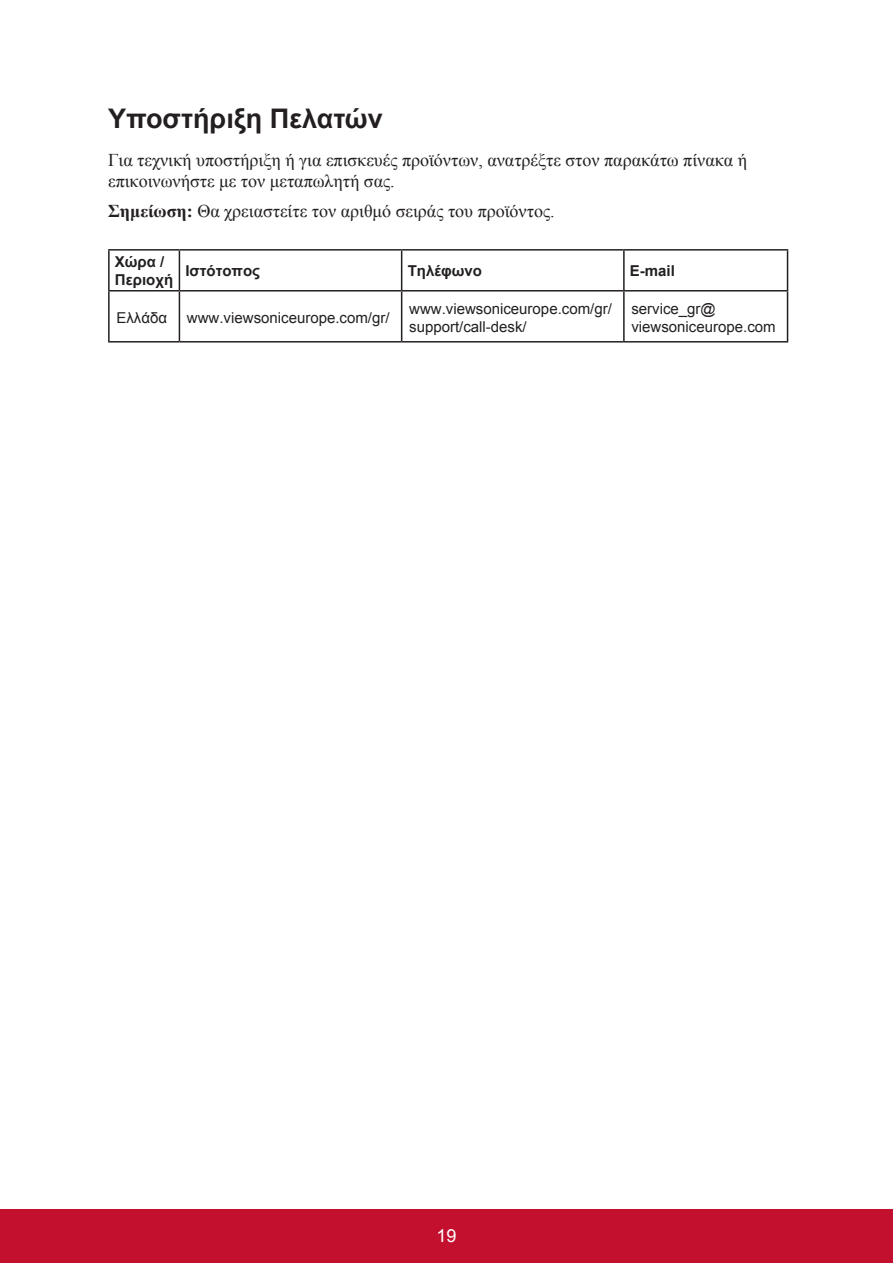
<style>
.page{position:relative;width:893px;height:1263px;background:#fff}
.page>*{position:absolute;margin:0;border:0;box-sizing:border-box;transform-origin:0 0}
.t1{font:700 27px "Arial";color:#231f20}
.t2{font:18px/21px "Times New Roman";color:#231f20}
.t3{font:18px "Arial";color:#fff}
.t4{font:15px/18px "Arial";color:#231f20}
.t5{font:700 15px/18px "Arial";color:#231f20}
.s1{font-weight:700}
</style>
<div class="page">
<div style="left:0;top:1210px;width:892px;height:53px;background:#c3102f"></div>
<hr style="left:108px;top:249px;width:71px;height:2px;background:#231f20">
<hr style="left:108px;top:251px;width:2px;height:39px;background:#231f20">
<hr style="left:179px;top:249px;width:222px;height:2px;background:#231f20">
<hr style="left:178px;top:251px;width:2px;height:39px;background:#231f20">
<hr style="left:401px;top:249px;width:222px;height:2px;background:#231f20">
<hr style="left:400px;top:251px;width:2px;height:39px;background:#231f20">
<hr style="left:623px;top:249px;width:165px;height:2px;background:#231f20">
<hr style="left:622px;top:251px;width:2px;height:39px;background:#231f20">
<hr style="left:786px;top:251px;width:2px;height:39px;background:#231f20">
<hr style="left:108px;top:290px;width:71px;height:1px;background:#231f20">
<hr style="left:108px;top:291px;width:2px;height:50px;background:#231f20">
<hr style="left:179px;top:290px;width:222px;height:1px;background:#231f20">
<hr style="left:178px;top:291px;width:2px;height:50px;background:#231f20">
<hr style="left:401px;top:290px;width:222px;height:1px;background:#231f20">
<hr style="left:400px;top:291px;width:2px;height:50px;background:#231f20">
<hr style="left:623px;top:290px;width:165px;height:1px;background:#231f20">
<hr style="left:622px;top:291px;width:2px;height:50px;background:#231f20">
<hr style="left:786px;top:291px;width:2px;height:50px;background:#231f20">
<hr style="left:108px;top:341px;width:71px;height:1px;background:#231f20">
<hr style="left:179px;top:341px;width:222px;height:1px;background:#231f20">
<hr style="left:401px;top:341px;width:222px;height:1px;background:#231f20">
<hr style="left:623px;top:341px;width:165px;height:1px;background:#231f20">
<h1 class="t1" style="left:108px;top:100px;width:276px">Υποστήριξη Πελατών</h1>
<p class="t2" style="left:108px;top:149px;width:640px">Για τεχνική υποστήριξη ή για επισκευές προϊόντων, ανατρέξτε στον παρακάτω πίνακα ή επικοινωνήστε με τον μεταπωλητή σας.</p>
<p class="t2" style="left:108px;top:200px;width:448px"><span class="s1">Σημείωση:</span> Θα χρειαστείτε τον αριθμό σειράς του προϊόντος.</p>
<p class="t5" style="left:115px;top:253px;width:60px">Χώρα /<br>Περιοχή</p>
<p class="t5" style="left:185px;top:262px;width:76px">Ιστότοπος</p>
<p class="t5" style="left:407px;top:262px;width:76px">Τηλέφωνο</p>
<p class="t5" style="left:629px;top:262px;width:47px">E-mail</p>
<p class="t4" style="left:116px;top:309px;width:52px">Ελλάδα</p>
<p class="t4" style="left:187px;top:309px;width:204px">www.viewsoniceurope.com/gr/</p>
<p class="t4" style="left:409px;top:300px;width:204px">www.viewsoniceurope.com/gr/ support/call-desk/</p>
<p class="t4" style="left:631px;top:300px;width:146px">service_gr@ viewsoniceurope.com</p>
<p class="t3" style="left:436px;top:1223px;width:22px">19</p>
</div>
